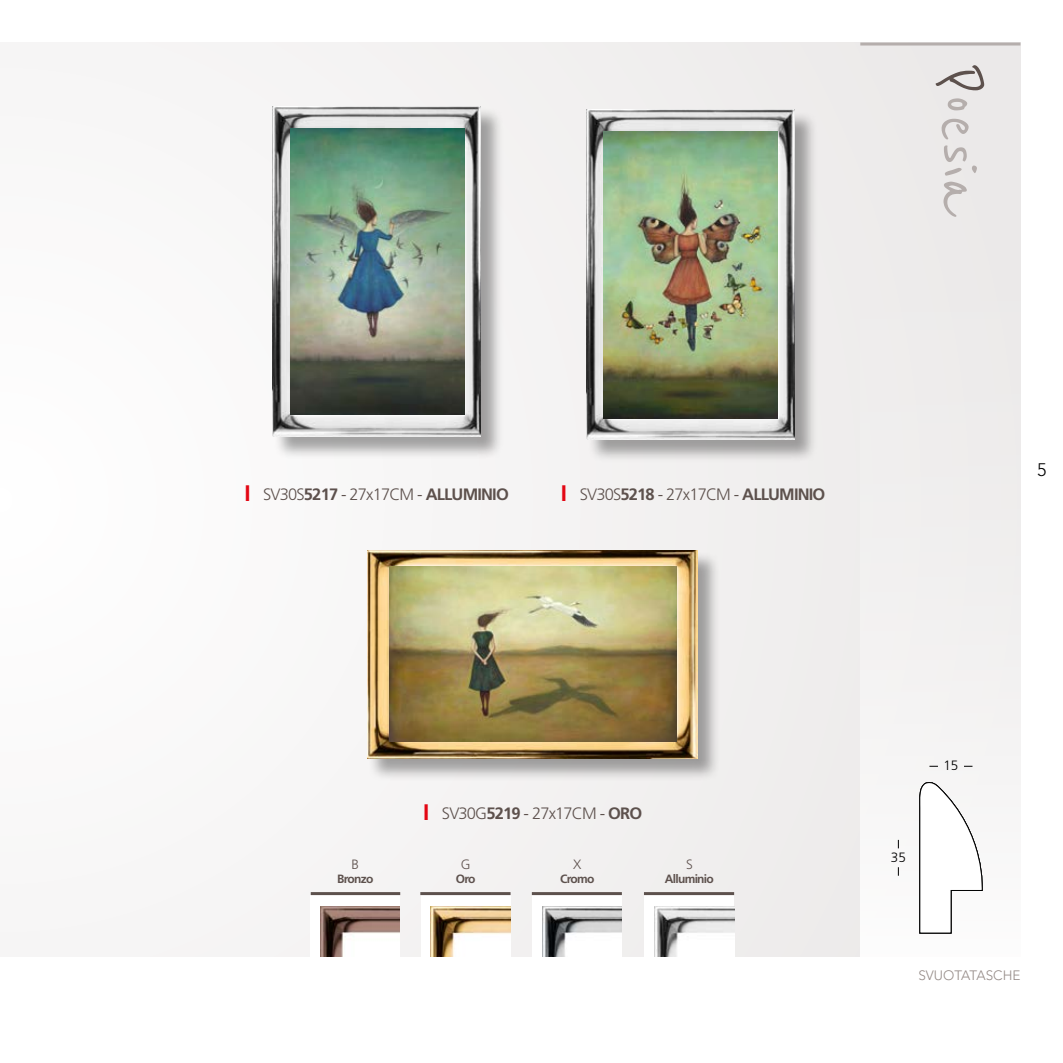
<style>
.page{position:relative;width:1063px;height:1063px;background:#fff}
.page>*{position:absolute;margin:0;border:0;box-sizing:border-box;transform-origin:0 0}
.t1{font:76.5px "Reenie Beanie";color:#b5aeac}
.t2{font:300 18px "Avenir LT Std";color:#000}
.t3{font:300 16.5px "Frutiger LT Std";letter-spacing:-.05em;color:#5d514d}
.t4{font:300 13.5px "Avenir LT Std";color:#958b87}
.t5{font:300 13.5px "Frutiger LT Std";color:#000}
.t6{font:300 13.5px "Frutiger LT Std";color:#5d514d}
.t7{font:700 12px "Frutiger LT Std";letter-spacing:-.06em;color:#5d514d}
.s1{font-weight:700;font-size:22.5px;color:#e30613}
.s2{font-weight:700}
.s3{color:#5d514d}
</style>
<div class="page">
<div style="left:0;top:43px;width:1020px;height:914px;background:#f6f5f5"></div>
<div style="left:860px;top:43px;width:160px;height:914px;background:#efeeed"></div>
<hr style="left:860px;top:43px;width:160px;height:3px;background:#b5aeac">
<svg style="left:919px;top:782px;width:68px;height:151px"></svg>
<div style="left:935px;top:830px;width:28px;height:55px;background:#fff"></div>
<div style="left:533px;top:892px;width:89px;height:65px;background:#fff"></div>
<img style="left:542px;top:906px;width:80px;height:51px">
<div style="left:421px;top:892px;width:89px;height:65px;background:#fff"></div>
<img style="left:431px;top:906px;width:79px;height:51px">
<div style="left:311px;top:892px;width:89px;height:65px;background:#fff"></div>
<img style="left:320px;top:906px;width:80px;height:51px">
<div style="left:645px;top:892px;width:89px;height:65px;background:#fff"></div>
<img style="left:654px;top:906px;width:80px;height:51px">
<hr style="left:532px;top:892px;width:90px;height:3px;background:#5d514d">
<hr style="left:420px;top:892px;width:91px;height:3px;background:#5d514d">
<hr style="left:311px;top:892px;width:89px;height:3px;background:#5d514d">
<hr style="left:644px;top:892px;width:90px;height:3px;background:#5d514d">
<div style="left:274px;top:107px;width:230px;height:353px;background:#000;opacity:.35"></div>
<img style="left:273px;top:106px;width:208px;height:331px">
<img style="left:290px;top:128px;width:174px;height:287px">
<div style="left:588px;top:110px;width:230px;height:353px;background:#000;opacity:.35"></div>
<img style="left:587px;top:109px;width:207px;height:331px">
<img style="left:604px;top:132px;width:174px;height:287px">
<div style="left:368px;top:551px;width:353px;height:230px;background:#000;opacity:.35"></div>
<img style="left:367px;top:551px;width:331px;height:208px">
<img style="left:389px;top:567px;width:288px;height:175px">
<p class="t3" style="left:244px;top:485px;width:266px"><span class="s1">I</span> SV30S<span class="s2">5217</span> - 27x17CM - <span class="s2">ALLUMINIO</span></p>
<p class="t3" style="left:561px;top:485px;width:266px"><span class="s1">I</span> SV30S<span class="s2">5218</span> - 27x17CM - <span class="s2">ALLUMINIO</span></p>
<h1 class="t1" style="left:1003px;top:66px;width:152px;rotate:90deg"><span class="s3">P</span>oesia</h1>
<p class="t2" style="left:1037px;top:459px;width:11px">5</p>
<p class="t6" style="left:352px;top:856px;width:9px">B</p>
<p class="t7" style="left:337px;top:872px;width:38px">Bronzo</p>
<p class="t3" style="left:423px;top:804px;width:221px"><span class="s1">I</span> SV30G<span class="s2">5219</span> - 27x17CM - <span class="s2">ORO</span></p>
<p class="t6" style="left:461px;top:856px;width:11px">G</p>
<p class="t7" style="left:456px;top:872px;width:21px">Oro</p>
<p class="t6" style="left:573px;top:856px;width:10px">X</p>
<p class="t7" style="left:560px;top:872px;width:36px">Cromo</p>
<p class="t6" style="left:686px;top:856px;width:8px">S</p>
<p class="t7" style="left:665px;top:872px;width:50px">Alluminio</p>
<p class="t5" style="left:891px;top:849px;width:17px">35</p>
<p class="t5" style="left:943px;top:758px;width:17px">15</p>
<p class="t4" style="left:918px;top:967px;width:104px">SVUOTATASCHE</p>
</div>
